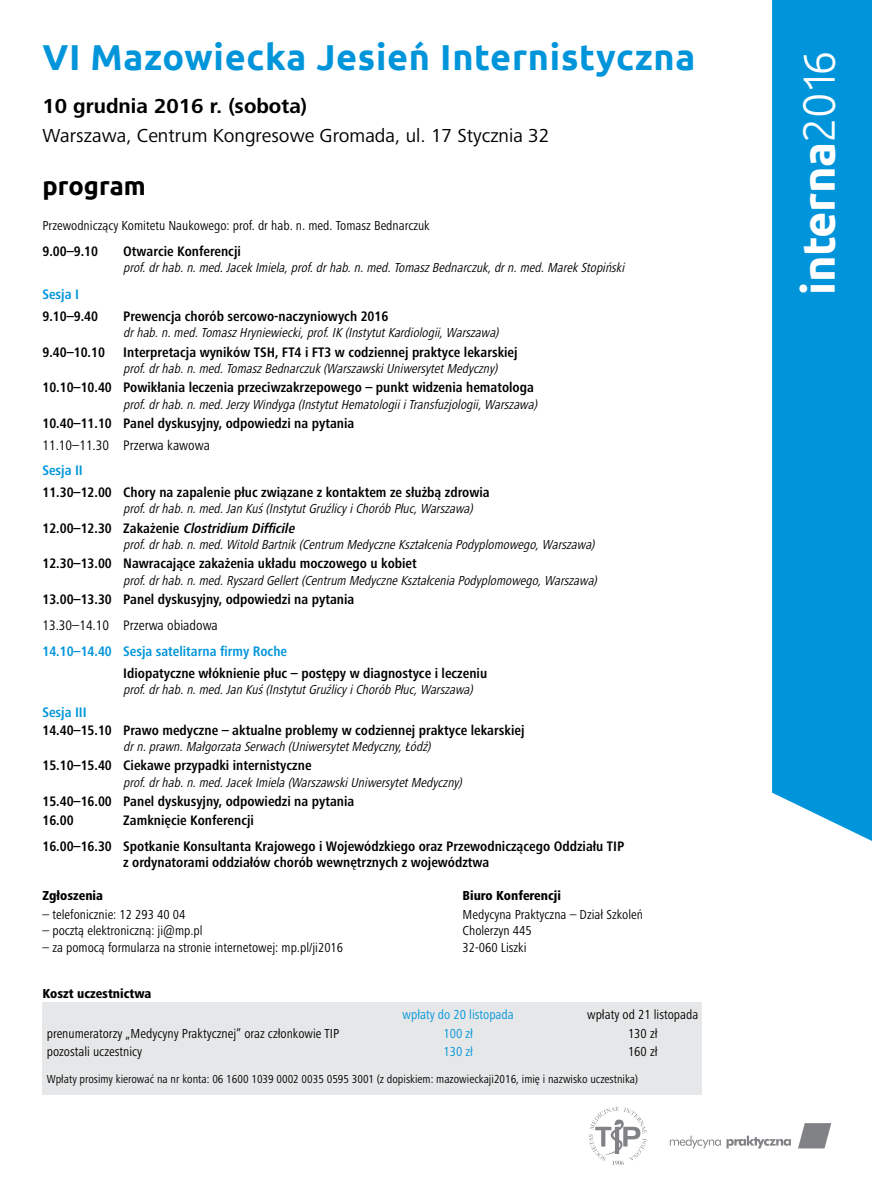
<style>
.page{position:relative;width:872px;height:1191px;background:#fff}
.page>*{position:absolute;margin:0;border:0;box-sizing:border-box;transform-origin:0 0}
.t1{font:700 45.15px "Ubuntu";letter-spacing:-.01em;color:#fff}
.t2{font:700 36px "Ubuntu";letter-spacing:.02em;color:#0095da}
.t3{font:700 25.5px "Ubuntu";color:#000}
.t4{font:700 21px "Frutiger Next LTW1 G";color:#000}
.t5{font:19.5px "Frutiger Next LTW1 G";color:#000}
.t6{font:700 condensed 14.25px/18.6px "Frutiger Next LTW1 G";color:#000}
.t7{font:700 condensed 14.25px "Frutiger Next LTW1 G";color:#0095da}
.t8{font:condensed 14.25px "Frutiger Next LTW1 G";color:#000}
.t9{font:italic condensed 13.5px "Frutiger Next LTW1 G";color:#000}
.t10{font:condensed 13.5px/16.5px "Frutiger Next LTW1 G";color:#000}
.t11{font:800 condensed 13.5px "Frutiger Next LTW1 G";color:#000}
.t12{font:condensed 13.5px "Frutiger Next LTW1 G";color:#0095da}
.t13{font:condensed 12px "Frutiger Next LTW1 G";color:#000}
.s1{font-style:italic}
.s2{font-weight:300}
</style>
<div class="page">
<svg style="left:588px;top:1106px;width:58px;height:58px"></svg>
<svg style="left:798px;top:1123px;width:33px;height:25px"></svg>
<svg style="left:670px;top:1135px;width:121px;height:13px"></svg>
<div style="left:772px;top:0;width:100px;height:841px;background:#0095da"></div>
<div style="left:42px;top:1002px;width:659px;height:93px;background:#e6e7e8"></div>
<h2 class="t2" style="left:42px;top:36px;width:654px">VI Mazowiecka Jesień Internistyczna</h2>
<h3 class="t4" style="left:42px;top:92px;width:266px">10 grudnia 2016 r. (sobota)</h3>
<h3 class="t5" style="left:42px;top:123px;width:508px">Warszawa, Centrum Kongresowe Gromada, ul. 17 Stycznia 32</h3>
<h3 class="t3" style="left:43px;top:171px;width:105px">program</h3>
<p class="t10" style="left:42px;top:217px;width:389px">Przewodniczący Komitetu Naukowego: prof. dr hab. n. med. Tomasz Bednarczuk</p>
<p class="t6" style="left:42px;top:242px;width:57px">9.00–9.10</p>
<p class="t6" style="left:123px;top:242px;width:119px">Otwarcie Konferencji</p>
<p class="t9" style="left:123px;top:260px;width:502px">prof. dr hab. n. med. Jacek Imiela, prof. dr hab. n. med. Tomasz Bednarczuk, dr n. med. Marek Stopiński</p>
<p class="t7" style="left:42px;top:286px;width:38px">Sesja I</p>
<p class="t6" style="left:42px;top:307px;width:57px">9.10–9.40</p>
<p class="t6" style="left:123px;top:307px;width:267px">Prewencja chorób sercowo-naczyniowych 2016</p>
<p class="t9" style="left:123px;top:325px;width:377px">dr hab. n. med. Tomasz Hryniewiecki, prof. IK (Instytut Kardiologii, Warszawa)</p>
<p class="t6" style="left:42px;top:343px;width:64px">9.40–10.10</p>
<p class="t6" style="left:123px;top:343px;width:396px">Interpretacja wyników TSH, FT4 i FT3 w codziennej praktyce lekarskiej</p>
<p class="t9" style="left:123px;top:360px;width:376px">prof. dr hab. n. med. Tomasz Bednarczuk (Warszawski Uniwersytet Medyczny)</p>
<p class="t6" style="left:42px;top:378px;width:493px">10.10–10.40 Powikłania leczenia przeciwzakrzepowego – punkt widzenia hematologa</p>
<p class="t9" style="left:123px;top:396px;width:415px">prof. dr hab. n. med. Jerzy Windyga (Instytut Hematologii i Transfuzjologii, Warszawa)</p>
<p class="t6" style="left:42px;top:414px;width:313px">10.40–11.10 Panel dyskusyjny, odpowiedzi na pytania</p>
<p class="t8" style="left:42px;top:435px;width:169px">11.10–11.30 Przerwa kawowa</p>
<p class="t7" style="left:42px;top:462px;width:42px">Sesja II</p>
<p class="t6" style="left:42px;top:483px;width:449px">11.30–12.00 Chory na zapalenie płuc związane z kontaktem ze służbą zdrowia</p>
<p class="t9" style="left:123px;top:501px;width:351px">prof. dr hab. n. med. Jan Kuś (Instytut Gruźlicy i Chorób Płuc, Warszawa)</p>
<p class="t6" style="left:42px;top:518px;width:253px">12.00–12.30 Zakażenie <span class="s1">Clostridium Difficile</span></p>
<p class="t9" style="left:123px;top:536px;width:473px">prof. dr hab. n. med. Witold Bartnik (Centrum Medyczne Kształcenia Podyplomowego, Warszawa)</p>
<p class="t6" style="left:42px;top:554px;width:376px">12.30–13.00 Nawracające zakażenia układu moczowego u kobiet</p>
<p class="t9" style="left:123px;top:572px;width:475px">prof. dr hab. n. med. Ryszard Gellert (Centrum Medyczne Kształcenia Podyplomowego, Warszawa)</p>
<p class="t6" style="left:42px;top:590px;width:313px">13.00–13.30 Panel dyskusyjny, odpowiedzi na pytania</p>
<p class="t8" style="left:42px;top:615px;width:177px">13.30–14.10 Przerwa obiadowa</p>
<p class="t7" style="left:42px;top:643px;width:246px">14.10–14.40 Sesja satelitarna firmy Roche</p>
<p class="t6" style="left:123px;top:664px;width:365px">Idiopatyczne włóknienie płuc – postępy w diagnostyce i leczeniu</p>
<p class="t9" style="left:123px;top:682px;width:351px">prof. dr hab. n. med. Jan Kuś (Instytut Gruźlicy i Chorób Płuc, Warszawa)</p>
<p class="t7" style="left:42px;top:704px;width:46px">Sesja III</p>
<p class="t6" style="left:42px;top:720px;width:483px">14.40–15.10 Prawo medyczne – aktualne problemy w codziennej praktyce lekarskiej</p>
<p class="t9" style="left:123px;top:738px;width:309px">dr n. prawn. Małgorzata Serwach (Uniwersytet Medyczny, Łódź)</p>
<p class="t6" style="left:42px;top:756px;width:271px">15.10–15.40 Ciekawe przypadki internistyczne</p>
<p class="t9" style="left:123px;top:774px;width:340px">prof. dr hab. n. med. Jacek Imiela (Warszawski Uniwersytet Medyczny)</p>
<p class="t6" style="left:42px;top:792px;width:313px">15.40–16.00 Panel dyskusyjny, odpowiedzi na pytania<br>16.00</p>
<p class="t6" style="left:42px;top:807px;width:583px;line-height:26.1px;text-indent:81px">Zamknięcie Konferencji<br>16.00–16.30 Spotkanie Konsultanta Krajowego i Wojewódzkiego oraz Przewodniczącego Oddziału TIP</p>
<p class="t6" style="left:123px;top:853px;width:368px">z ordynatorami oddziałów chorób wewnętrznych z województwa</p>
<p class="t11" style="left:43px;top:887px;width:62px">Zgłoszenia</p>
<p class="t10" style="left:43px;top:906px;width:144px">– telefonicznie: 12 293 40 04</p>
<p class="t10" style="left:43px;top:922px;width:162px">– pocztą elektroniczną: ji@mp.pl</p>
<p class="t10" style="left:43px;top:939px;width:302px">– za pomocą formularza na stronie internetowej: mp.pl/ji2016</p>
<p class="t11" style="left:43px;top:986px;width:110px">Koszt uczestnictwa</p>
<p class="t11" style="left:462px;top:887px;width:100px">Biuro Konferencji</p>
<p class="t10" style="left:462px;top:906px;width:182px">Medycyna Praktyczna – Dział Szkoleń<br>Cholerzyn 445<br>32-060 Liszki</p>
<p class="t12" style="left:402px;top:1004px;width:113px">wpłaty do 20 listopada</p>
<p class="t10" style="left:587px;top:1006px;width:113px">wpłaty od 21 listopada</p>
<p class="t10" style="left:47px;top:1025px;width:294px">prenumeratorzy „Medycyny Praktycznej” oraz członkowie TIP</p>
<p class="t12" style="left:443px;top:1023px;width:31px">100 zł</p>
<p class="t10" style="left:628px;top:1025px;width:31px">130 zł</p>
<p class="t10" style="left:47px;top:1043px;width:97px">pozostali uczestnicy</p>
<p class="t12" style="left:443px;top:1042px;width:31px">130 zł</p>
<p class="t10" style="left:628px;top:1043px;width:31px">160 zł</p>
<p class="t13" style="left:47px;top:1070px;width:593px">Wpłaty prosimy kierować na nr konta: 06 1600 1039 0002 0035 0595 3001 (z dopiskiem: mazowieckaji2016, imię i nazwisko uczestnika)</p>
<h1 class="t1" style="left:791px;top:295px;width:246px;rotate:-90deg">interna<span class="s2">2016</span></h1>
</div>
